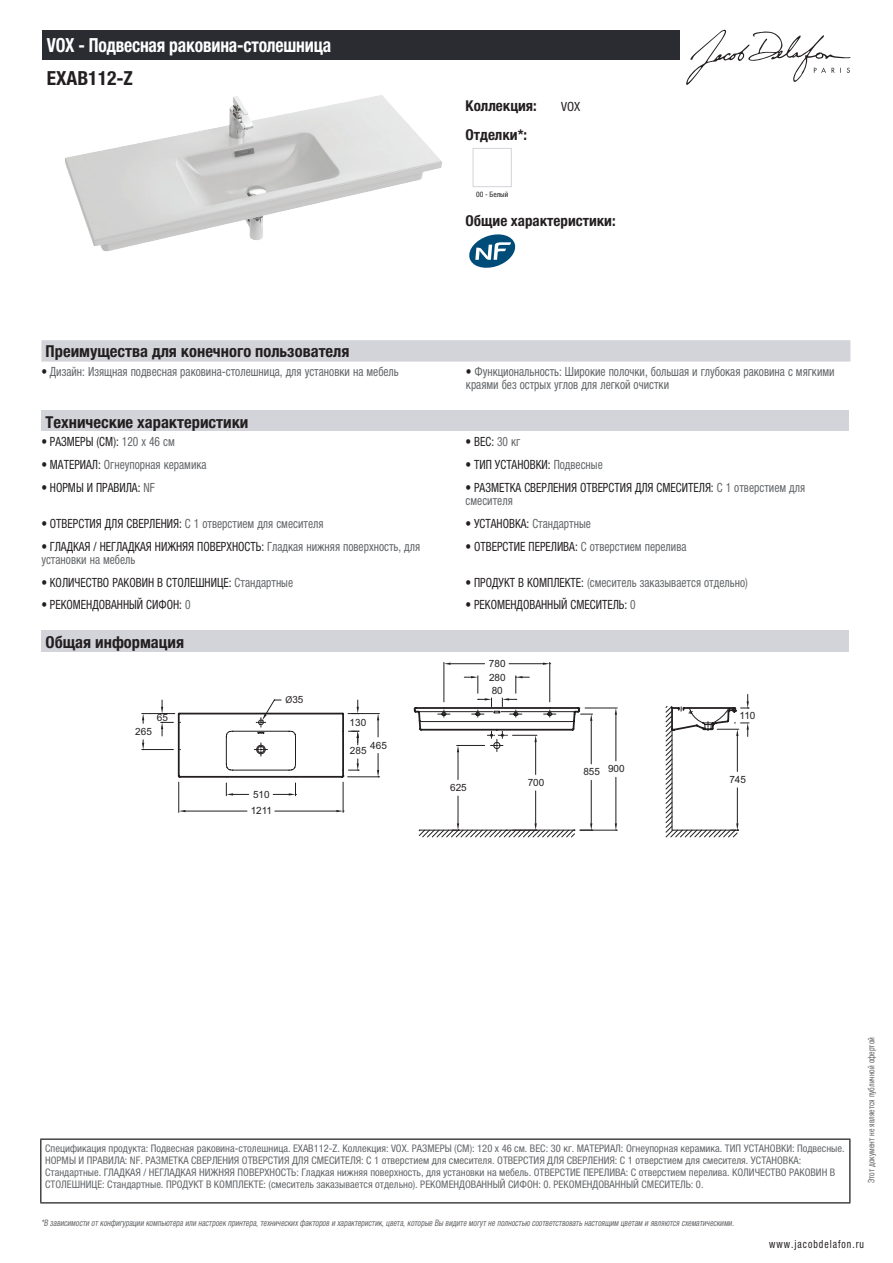
<style>
.page{position:relative;width:893px;height:1263px;background:#fff}
.page>*{position:absolute;margin:0;border:0;box-sizing:border-box;transform-origin:0 0}
.t1{font:700 condensed 19.5px "Helvetica Neue LTCYR";letter-spacing:-.01em;color:#fff;scale:.9 1}
.t2{font:700 condensed 19.5px "Helvetica Neue LTCYR";color:#231f20}
.t3{font:700 condensed 16.5px "Helvetica Neue LTCYR";color:#231f20}
.t4{font:700 condensed 15px "Helvetica Neue LTCYR";color:#231f20}
.t5{font:condensed 12.75px/13.5px "Helvetica Neue LTCYR";color:#626568;scale:.9 1}
.t6{font:condensed 12.75px/13.5px "Helvetica Neue LTCYR";color:#231f20;scale:.9 1}
.t7{font:condensed 12.75px "Helvetica Neue LTCYR";color:#231f20}
.t8{font:condensed 11.25px "Helvetica Neue LTCYR";letter-spacing:.1em;color:#231f20;scale:.87 1}
.t9{font:condensed 10.5px/12px "Helvetica Neue LTCYR";color:#626568}
.t10{font:10.05px "Arial";color:#231f20}
.t11{font:italic condensed 9px "Helvetica Neue LTCYR";color:#626568;scale:.87 1}
.t12{font:condensed 9px "Helvetica Neue LTCYR";color:#626568;scale:.87 1}
.t13{font:condensed 7.5px "Helvetica Neue LTCYR";color:#231f20}
.s1{color:#231f20}
.s2{color:#626568}
.s3{font-family:"Myriad Pro"}
</style>
<div class="page">
<svg style="left:686px;top:30px;width:164px;height:55px"></svg>
<img style="left:65px;top:95px;width:377px;height:157px">
<div style="left:473px;top:148px;width:39px;height:39px;border:1px solid #d3d4da"></div>
<svg style="left:469px;top:234px;width:46px;height:34px"></svg>
<div style="left:41px;top:340px;width:809px;height:22px;background:#d3d4da"></div>
<div style="left:41px;top:411px;width:808px;height:21px;background:#d3d4da"></div>
<div style="left:41px;top:631px;width:808px;height:21px;background:#d3d4da"></div>
<hr style="left:443px;top:662px;width:1px;height:40px;background:#231f20">
<hr style="left:549px;top:662px;width:1px;height:40px;background:#231f20">
<hr style="left:451px;top:663px;width:34px;height:1px;background:#231f20">
<hr style="left:509px;top:663px;width:34px;height:1px;background:#231f20">
<svg style="left:444px;top:663px;width:7px;height:2px"></svg>
<svg style="left:543px;top:663px;width:8px;height:2px"></svg>
<svg style="left:142px;top:676px;width:607px;height:161px"></svg>
<div style="left:43px;top:30px;width:637px;height:30px;background:#2a2c32"></div>
<hr style="left:40px;top:1138px;width:810px;height:2px;background:#040503">
<hr style="left:40px;top:1140px;width:1px;height:62px;background:#040503">
<hr style="left:849px;top:1140px;width:1px;height:62px;background:#040503">
<hr style="left:40px;top:1202px;width:810px;height:1px;background:#040503">
<h1 class="t1" style="left:47px;top:34px;width:317px">VOX - Подвесная раковина-столешница</h1>
<h1 class="t2" style="left:47px;top:67px;width:88px">EXAB112-Z</h1>
<h3 class="t4" style="left:466px;top:97px;width:73px">Коллекция:</h3>
<p class="t7" style="left:561px;top:99px;width:21px">VOX</p>
<h3 class="t4" style="left:466px;top:126px;width:63px">Отделки*:</h3>
<p class="t13" style="left:476px;top:190px;width:34px">00 - Белый</p>
<h3 class="t4" style="left:466px;top:212px;width:152px">Общие характеристики:</h3>
<h2 class="t3" style="left:46px;top:342px;width:305px">Преимущества для конечного пользователя</h2>
<p class="t5" style="left:41px;top:365px;width:399px"><span class="s1">•</span> Дизайн: Изящная подвесная раковина-столешница, для установки на мебель</p>
<p class="t5" style="left:466px;top:365px;width:411px"><span class="s1">•</span> Функциональность: Широкие полочки, большая и глубокая раковина с мягкими краями без острых углов для легкой очистки</p>
<h2 class="t3" style="left:46px;top:413px;width:204px">Технические характеристики</h2>
<p class="t6" style="left:41px;top:435px;width:150px">• РАЗМЕРЫ (СМ): <span class="s2">120 x 46 см</span></p>
<p class="t6" style="left:466px;top:435px;width:62px">• ВЕС: <span class="s2">30 кг</span></p>
<p class="t5" style="left:41px;top:458px;width:185px"><span class="s1">• МАТЕРИАЛ:</span> Огнеупорная керамика</p>
<p class="t6" style="left:466px;top:458px;width:154px">• ТИП УСТАНОВКИ: <span class="s2">Подвесные</span></p>
<p class="t6" style="left:41px;top:480px;width:128px">• НОРМЫ И ПРАВИЛА: <span class="s2">NF</span></p>
<p class="t6" style="left:466px;top:480px;width:379px">• РАЗМЕТКА СВЕРЛЕНИЯ ОТВЕРСТИЯ ДЛЯ СМЕСИТЕЛЯ: <span class="s2">С 1 отверстием для смесителя</span></p>
<p class="t5" style="left:41px;top:517px;width:315px"><span class="s1">• ОТВЕРСТИЯ ДЛЯ СВЕРЛЕНИЯ:</span> С 1 отверстием для смесителя</p>
<p class="t6" style="left:466px;top:517px;width:141px">• УСТАНОВКА: <span class="s2">Стандартные</span></p>
<p class="t5" style="left:41px;top:539px;width:422px"><span class="s1">• ГЛАДКАЯ / НЕГЛАДКАЯ НИЖНЯЯ ПОВЕРХНОСТЬ:</span> Гладкая нижняя поверхность, для установки на мебель</p>
<p class="t6" style="left:466px;top:539px;width:247px">• ОТВЕРСТИЕ ПЕРЕЛИВА: <span class="s2">С отверстием перелива</span></p>
<p class="t6" style="left:41px;top:575px;width:281px">• КОЛИЧЕСТВО РАКОВИН В СТОЛЕШНИЦЕ: <span class="s2">Стандартные</span></p>
<p class="t5" style="left:466px;top:575px;width:315px"><span class="s1">• ПРОДУКТ В КОМПЛЕКТЕ:</span> (смеситель заказывается отдельно)</p>
<p class="t6" style="left:41px;top:598px;width:167px">• РЕКОМЕНДОВАННЫЙ СИФОН: <span class="s2">0</span></p>
<p class="t6" style="left:466px;top:598px;width:191px">• РЕКОМЕНДОВАННЫЙ СМЕСИТЕЛЬ: <span class="s2">0</span></p>
<h2 class="t3" style="left:46px;top:633px;width:140px">Общая информация</h2>
<p class="t10" style="left:489px;top:657px;width:18px">780</p>
<p class="t10" style="left:489px;top:670px;width:18px">280</p>
<p class="t10" style="left:157px;top:711px;width:13px">65</p>
<p class="t10" style="left:135px;top:725px;width:18px">265</p>
<p class="t10" style="left:285px;top:693px;width:19px"><span class="s3">Ø</span>35</p>
<p class="t10" style="left:253px;top:788px;width:18px">510</p>
<p class="t10" style="left:251px;top:804px;width:23px">1211</p>
<p class="t10" style="left:350px;top:716px;width:18px">130</p>
<p class="t10" style="left:370px;top:738px;width:18px">465</p>
<p class="t10" style="left:350px;top:744px;width:18px">285</p>
<p class="t10" style="left:492px;top:684px;width:13px">80</p>
<p class="t10" style="left:450px;top:781px;width:18px">625</p>
<p class="t10" style="left:528px;top:776px;width:18px">700</p>
<p class="t10" style="left:583px;top:765px;width:18px">855</p>
<p class="t10" style="left:608px;top:762px;width:18px">900</p>
<p class="t10" style="left:739px;top:709px;width:17px">110</p>
<p class="t10" style="left:729px;top:773px;width:18px">745</p>
<p class="t9" style="left:45px;top:1142px;width:801px">Спецификация продукта: Подвесная раковина-столешница. EXAB112-Z. Коллекция: VOX. РАЗМЕРЫ (СМ): 120 x 46 см. ВЕС: 30 кг. МАТЕРИАЛ: Огнеупорная керамика. ТИП УСТАНОВКИ: Подвесные.<br>НОРМЫ И ПРАВИЛА: NF. РАЗМЕТКА СВЕРЛЕНИЯ ОТВЕРСТИЯ ДЛЯ СМЕСИТЕЛЯ: С 1 отверстием для смесителя. ОТВЕРСТИЯ ДЛЯ СВЕРЛЕНИЯ: С 1 отверстием для смесителя. УСТАНОВКА:<br>Стандартные. ГЛАДКАЯ / НЕГЛАДКАЯ НИЖНЯЯ ПОВЕРХНОСТЬ: Гладкая нижняя поверхность, для установки на мебель. ОТВЕРСТИЕ ПЕРЕЛИВА: С отверстием перелива. КОЛИЧЕСТВО РАКОВИН В СТОЛЕШНИЦЕ: Стандартные. ПРОДУКТ В КОМПЛЕКТЕ: (смеситель заказывается отдельно). РЕКОМЕНДОВАННЫЙ СИФОН: 0. РЕКОМЕНДОВАННЫЙ СМЕСИТЕЛЬ: 0.</p>
<p class="t11" style="left:41px;top:1218px;width:800px">*В зависимости отконфигурации компьютера или настроек принтера,техническихфакторов и характеристик,цвета,которые Вы видите могутне полностью соответствоватьнастоящим цветам и являются схематическими.</p>
<p class="t12" style="left:866px;top:1183px;width:169px;rotate:-90deg">Этот документ не является публичной офертой</p>
<p class="t8" style="left:769px;top:1237px;width:110px">www.jacobdelafon.ru</p>
</div>
